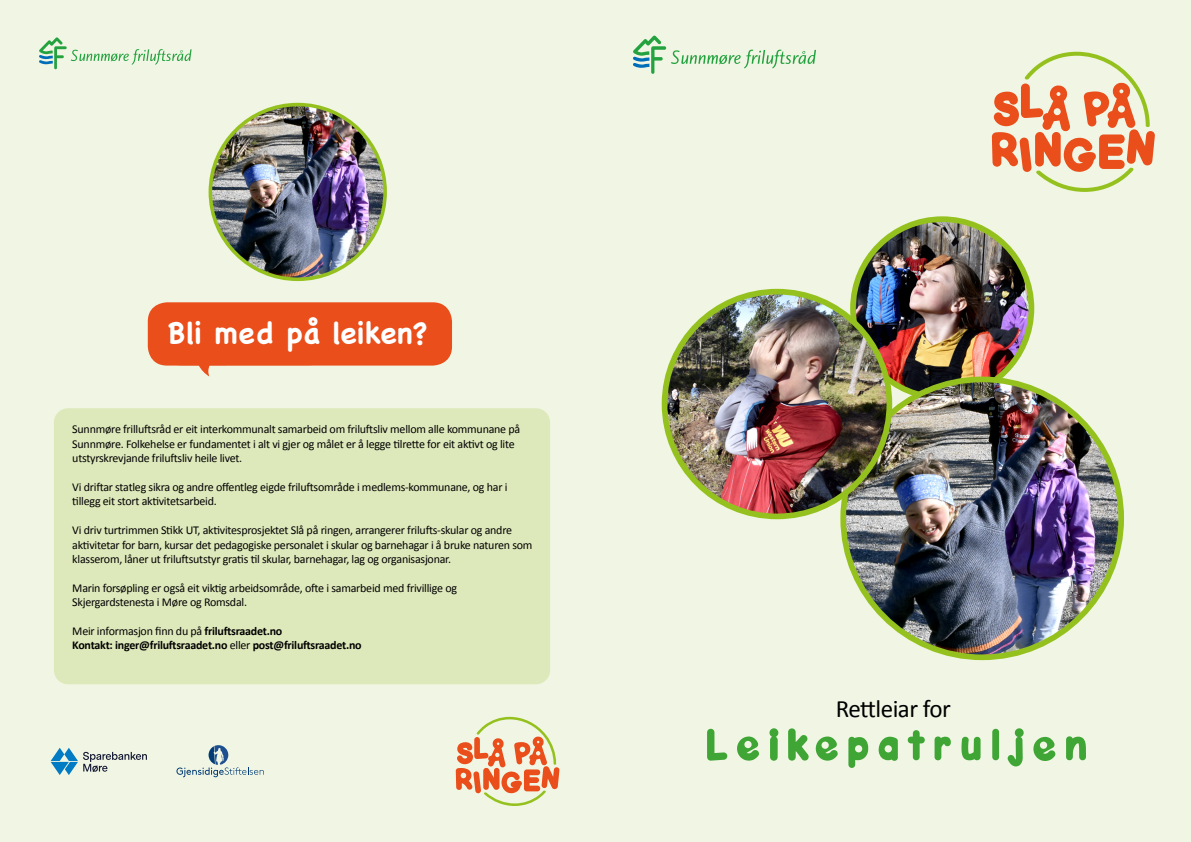
<style>
.page{position:relative;width:1191px;height:842px;background:#f1f6e4}
.page>*{position:absolute;margin:0;border:0;box-sizing:border-box;transform-origin:0 0}
.t1{font:700 30px "Chalkboard SE";color:#fff}
.t2{font:25px "Calibri";letter-spacing:-.02em;color:#000}
.t3{font:12px/14.4px "Calibri";letter-spacing:-.02em;color:#000}
.t4{font:700 12px/14.4px "Calibri";letter-spacing:-.02em;color:#000}
.s1{font-weight:400}
</style>
<div class="page">
<img style="left:853px;top:219px;width:178px;height:179px;border-radius:89px">
<div style="left:850px;top:216px;width:184px;height:184px;border:6px solid #95c11f;border-radius:50%"></div>
<img style="left:843px;top:379px;width:278px;height:278px;border-radius:139px">
<img style="left:668px;top:292px;width:220px;height:224px">
<div style="left:661px;top:289px;width:231px;height:230px;border:6px solid #95c11f;border-radius:50%"></div>
<svg style="left:991px;top:52px;width:164px;height:140px"></svg>
<svg style="left:633px;top:36px;width:183px;height:38px"></svg>
<svg style="left:707px;top:728px;width:20px;height:33px"></svg>
<svg style="left:788px;top:728px;width:20px;height:33px"></svg>
<svg style="left:848px;top:736px;width:20px;height:32px"></svg>
<svg style="left:878px;top:737px;width:20px;height:24px"></svg>
<svg style="left:907px;top:730px;width:17px;height:30px"></svg>
<svg style="left:934px;top:736px;width:16px;height:24px"></svg>
<svg style="left:961px;top:736px;width:19px;height:25px"></svg>
<svg style="left:992px;top:728px;width:7px;height:32px"></svg>
<svg style="left:1066px;top:736px;width:20px;height:25px"></svg>
<svg style="left:737px;top:736px;width:22px;height:25px"></svg>
<svg style="left:815px;top:736px;width:22px;height:25px"></svg>
<svg style="left:1033px;top:737px;width:22px;height:24px"></svg>
<svg style="left:769px;top:728px;width:9px;height:33px"></svg>
<svg style="left:1007px;top:728px;width:16px;height:38px"></svg>
<svg style="left:456px;top:717px;width:103px;height:89px"></svg>
<svg style="left:51px;top:748px;width:96px;height:27px"></svg>
<svg style="left:176px;top:745px;width:88px;height:32px"></svg>
<img style="left:210px;top:105px;width:175px;height:174px;border-radius:87px">
<div style="left:209px;top:103px;width:178px;height:178px;border:4px solid #95c11f;border-radius:50%"></div>
<div style="left:54px;top:408px;width:496px;height:276px;background:#dee9bb;border-radius:14px"></div>
<svg style="left:199px;top:366px;width:11px;height:11px"></svg>
<div style="left:148px;top:302px;width:304px;height:64px;background:#e94e1b;border-radius:19px"></div>
<svg style="left:39px;top:37px;width:153px;height:32px"></svg>
<h1 class="t1" style="left:168px;top:315px;width:261px">Bli med på leiken?</h1>
<p class="t3" style="left:72px;top:422px;width:449px">Sunnmøre frilluftsråd er eit interkommunalt samarbeid om friluftsliv mellom alle kommunane på<br>Sunnmøre. Folkehelse er fundamentet i alt vi gjer og målet er å legge tilrette for eit aktivt og lite utstyrskrevjande friluftsliv heile livet.</p>
<p class="t3" style="left:72px;top:479px;width:437px">Vi driftar statleg sikra og andre offentleg eigde friluftsområde i medlems-kommunane, og har i tillegg eit stort aktivitetsarbeid.</p>
<p class="t3" style="left:72px;top:523px;width:462px">Vi driv turtrimmen Stikk UT, aktivitesprosjektet Slå på ringen, arrangerer frilufts-skular og andre aktivitetar for barn, kursar det pedagogiske personalet i skular og barnehagar i å bruke naturen som klasserom, låner ut friluftsutstyr gratis til skular, barnehagar, lag og organisasjonar.</p>
<p class="t3" style="left:72px;top:580px;width:386px">Marin forsøpling er også eit viktig arbeidsområde, ofte i samarbeid med frivillige og<br>Skjergardstenesta i Møre og Romsdal.</p>
<p class="t4" style="left:72px;top:623px;width:291px"><span class="s1">Meir informasjon finn du på</span> friluftsraadet.no<br>Kontakt: inger@friluftsraadet.no <span class="s1">eller</span> post@friluftsraadet.no</p>
<h2 class="t2" style="left:835px;top:691px;width:117px">Rettleiar for</h2>
</div>
